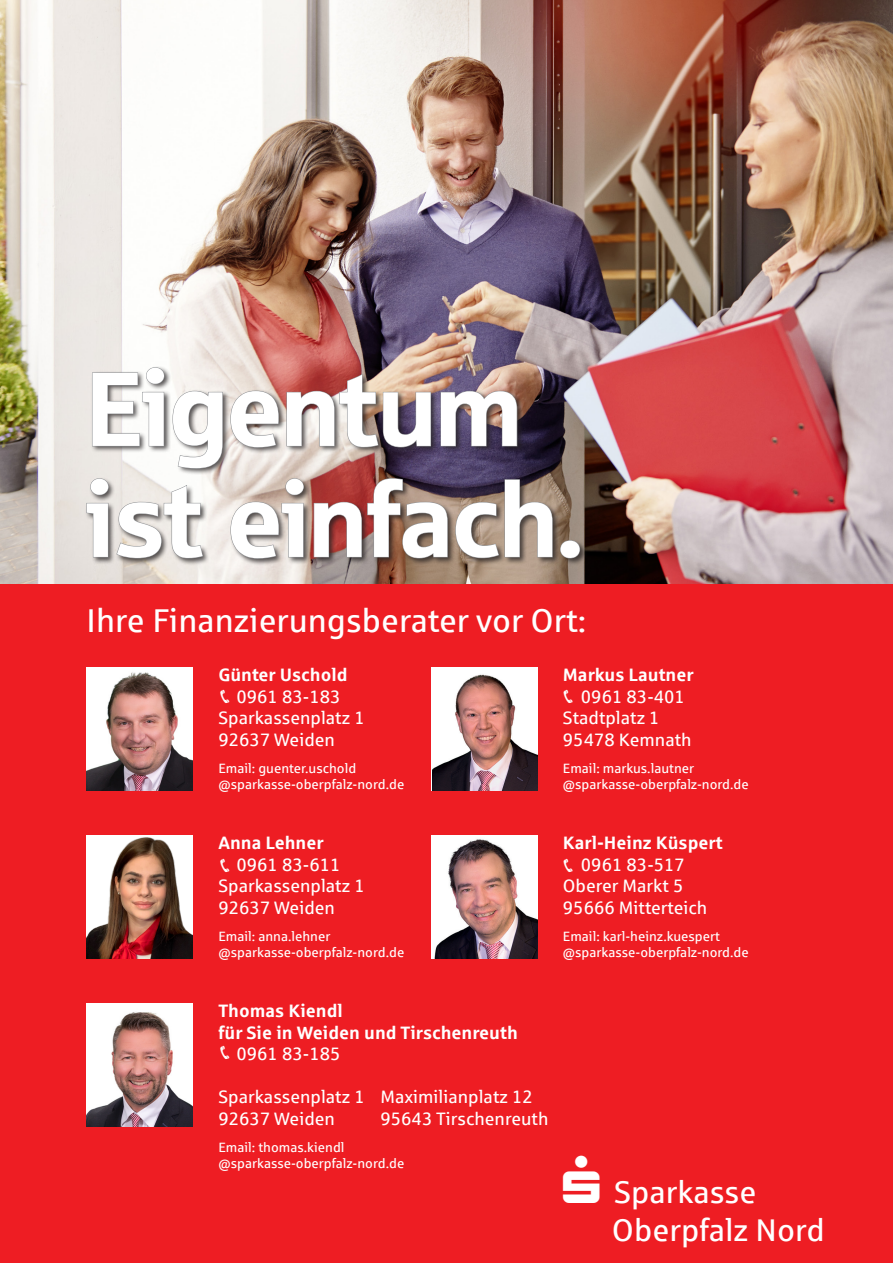
<style>
.page{position:relative;width:893px;height:1263px;background:#fff}
.page>*{position:absolute;margin:0;border:0;box-sizing:border-box;transform-origin:0 0}
.t1{font:105px "Sparkasse Head";color:#fff}
.t2{font:33px "Sparkasse Rg";color:#fff}
.t3{font:31.35px "Sparkasse Rg";color:#fff}
.t4{font:18px/21.6px "Sparkasse Rg";color:#fff}
.t5{font:700 18px "Sparkasse Rg";color:#fff}
.t6{font:13.5px "Sparkasse Rg";color:#fff}
</style>
<div class="page">
<img style="left:0;top:0;width:892px;height:585px">
<div style="left:0;top:585px;width:892px;height:678px;background:#ee1d23"></div>
<img style="left:431px;top:836px;width:106px;height:123px">
<img style="left:87px;top:1003px;width:106px;height:124px">
<img style="left:87px;top:836px;width:106px;height:123px">
<div style="left:431px;top:668px;width:106px;height:123px;background:#fff"></div>
<img style="left:432px;top:674px;width:105px;height:117px">
<img style="left:87px;top:668px;width:106px;height:123px">
<div style="left:85px;top:366px;width:502px;height:200px;background:#231f20;opacity:.75"></div>
<svg style="left:92px;top:367px;width:73px;height:80px"></svg>
<svg style="left:172px;top:391px;width:51px;height:78px"></svg>
<svg style="left:230px;top:390px;width:49px;height:58px;background:#928c89"></svg>
<img style="left:286px;top:374px;width:145px;height:74px">
<svg style="left:440px;top:391px;width:77px;height:56px;background:#594c56"></svg>
<svg style="left:86px;top:478px;width:23px;height:80px;background:#999694"></svg>
<svg style="left:116px;top:485px;width:87px;height:74px;background:#a9a6a3"></svg>
<svg style="left:230px;top:478px;width:74px;height:81px;background:#a29a95"></svg>
<svg style="left:313px;top:478px;width:135px;height:81px;background:#764945"></svg>
<svg style="left:455px;top:479px;width:98px;height:79px;background:#766861"></svg>
<svg style="left:560px;top:540px;width:20px;height:19px"></svg>
<p class="t1" style="left:87px;top:342px;width:437px">Eigentum</p>
<p class="t1" style="left:87px;top:453px;width:498px">ist einfach.</p>
<p class="t2" style="left:87px;top:600px;width:501px">Ihre Finanzierungsberater vor Ort:</p>
<p class="t5" style="left:218px;top:663px;width:131px">Günter Uschold</p>
<p class="t4" style="left:236px;top:685px;width:106px">0961 83-183</p>
<p class="t4" style="left:218px;top:707px;width:148px">Sparkassenplatz 1</p>
<p class="t4" style="left:218px;top:728px;width:118px">92637 Weiden</p>
<p class="t6" style="left:218px;top:760px;width:139px">Email: guenter.uschold</p>
<p class="t6" style="left:218px;top:776px;width:187px">@sparkasse-oberpfalz-nord.de</p>
<p class="t5" style="left:563px;top:663px;width:132px">Markus Lautner</p>
<p class="t4" style="left:581px;top:685px;width:106px">0961 83-401</p>
<p class="t4" style="left:563px;top:707px;width:98px">Stadtplatz 1</p>
<p class="t4" style="left:563px;top:728px;width:130px">95478 Kemnath</p>
<p class="t6" style="left:563px;top:760px;width:133px">Email: markus.lautner</p>
<p class="t6" style="left:563px;top:776px;width:187px">@sparkasse-oberpfalz-nord.de</p>
<p class="t5" style="left:218px;top:831px;width:107px">Anna Lehner</p>
<p class="t4" style="left:236px;top:853px;width:106px">0961 83-611</p>
<p class="t4" style="left:218px;top:875px;width:148px">Sparkassenplatz 1</p>
<p class="t4" style="left:218px;top:896px;width:118px">92637 Weiden</p>
<p class="t6" style="left:218px;top:928px;width:113px">Email: anna.lehner</p>
<p class="t6" style="left:218px;top:944px;width:187px">@sparkasse-oberpfalz-nord.de</p>
<p class="t5" style="left:563px;top:831px;width:161px">Karl-Heinz Küspert</p>
<p class="t4" style="left:581px;top:853px;width:106px">0961 83-517</p>
<p class="t4" style="left:563px;top:875px;width:122px">Oberer Markt 5</p>
<p class="t4" style="left:563px;top:896px;width:146px">95666 Mitterteich</p>
<p class="t6" style="left:563px;top:928px;width:159px">Email: karl-heinz.kuespert</p>
<p class="t6" style="left:563px;top:944px;width:187px">@sparkasse-oberpfalz-nord.de</p>
<p class="t5" style="left:218px;top:999px;width:126px">Thomas Kiendl</p>
<p class="t5" style="left:218px;top:1021px;width:301px">für Sie in Weiden und Tirschenreuth</p>
<p class="t4" style="left:236px;top:1043px;width:106px">0961 83-185</p>
<p class="t4" style="left:218px;top:1086px;width:316px">Sparkassenplatz 1 Maximilianplatz 12<br>92637 Weiden</p>
<p class="t4" style="left:380px;top:1107px;width:170px">95643 Tirschenreuth</p>
<p class="t6" style="left:218px;top:1139px;width:128px">Email: thomas.kiendl</p>
<p class="t6" style="left:218px;top:1155px;width:187px">@sparkasse-oberpfalz-nord.de</p>
<p class="t3" style="left:614px;top:1173px;width:144px">Sparkasse</p>
<p class="t3" style="left:612px;top:1210px;width:214px">Oberpfalz Nord</p>
</div>
